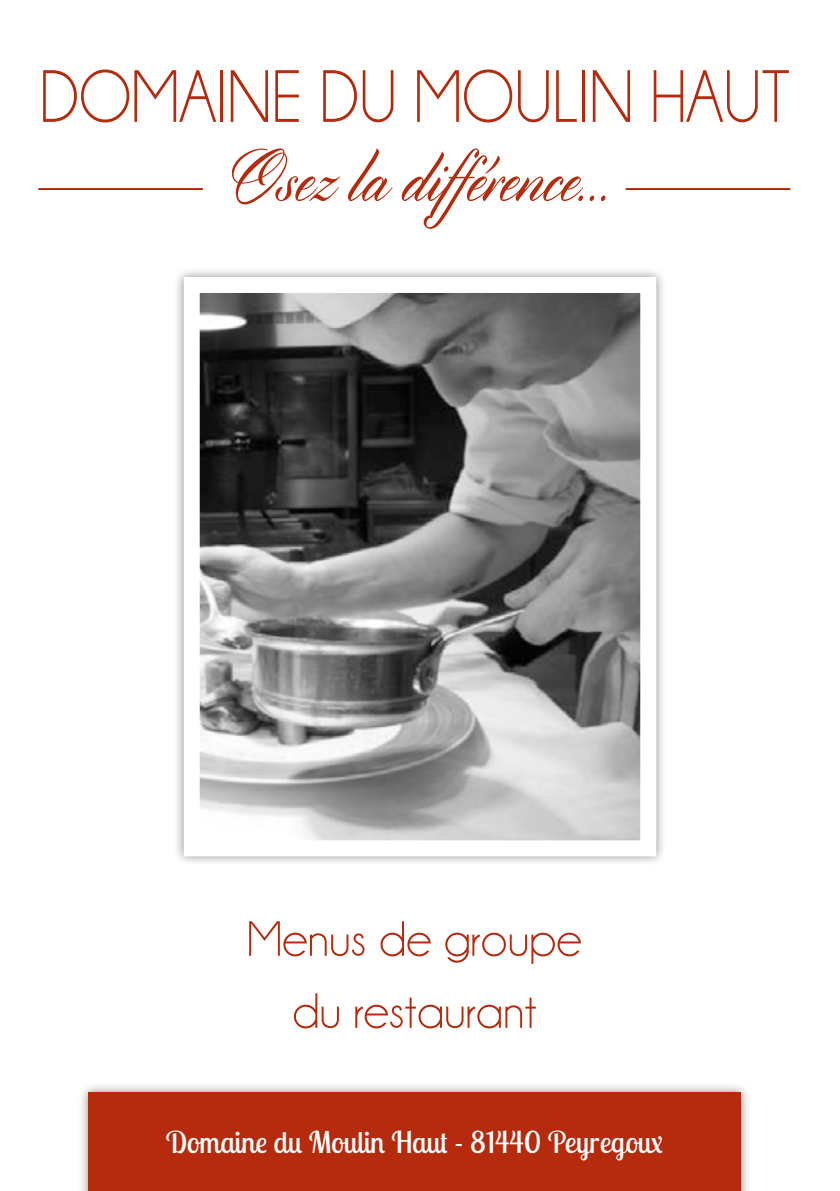
<style>
.page{position:relative;width:840px;height:1191px;background:#fff}
.page>*{position:absolute;margin:0;border:0;box-sizing:border-box;transform-origin:0 0}
.t1{font:88px "Cylburn";color:#b62a0d;scale:.91 1}
.t2{font:74.8px "Champagne&Limousines";color:#b62a0d;scale:.91 1}
.t3{font:50px/72px "Champagne&Limousines";color:#b62a0d;text-align:center}
.t4{font:30px "Lobster Two";color:#fff}
</style>
<div class="page">
<hr style="left:38px;top:188px;width:165px;height:2px;background:#b62a0d">
<hr style="left:625px;top:188px;width:164px;height:2px;background:#b62a0d">
<div style="left:78px;top:1082px;width:672px;height:109px;background:#000;opacity:.45"></div>
<div style="left:88px;top:1092px;width:652px;height:99px;background:#b62a0d"></div>
<div style="left:173px;top:267px;width:493px;height:599px;background:#000;opacity:.45"></div>
<img style="left:200px;top:294px;width:439px;height:545px">
<h2 class="t2" style="left:39px;top:54px;width:825px">DOMAINE DU MOULIN HAUT</h2>
<h1 class="t1" style="left:218px;top:129px;width:432px">Osez la différence...</h1>
<h3 class="t3" style="left:247px;top:902px;width:336px">Menus de groupe du restaurant</h3>
<p class="t4" style="left:166px;top:1122px;width:498px">Domaine du Moulin Haut - 81440 Peyregoux</p>
</div>
